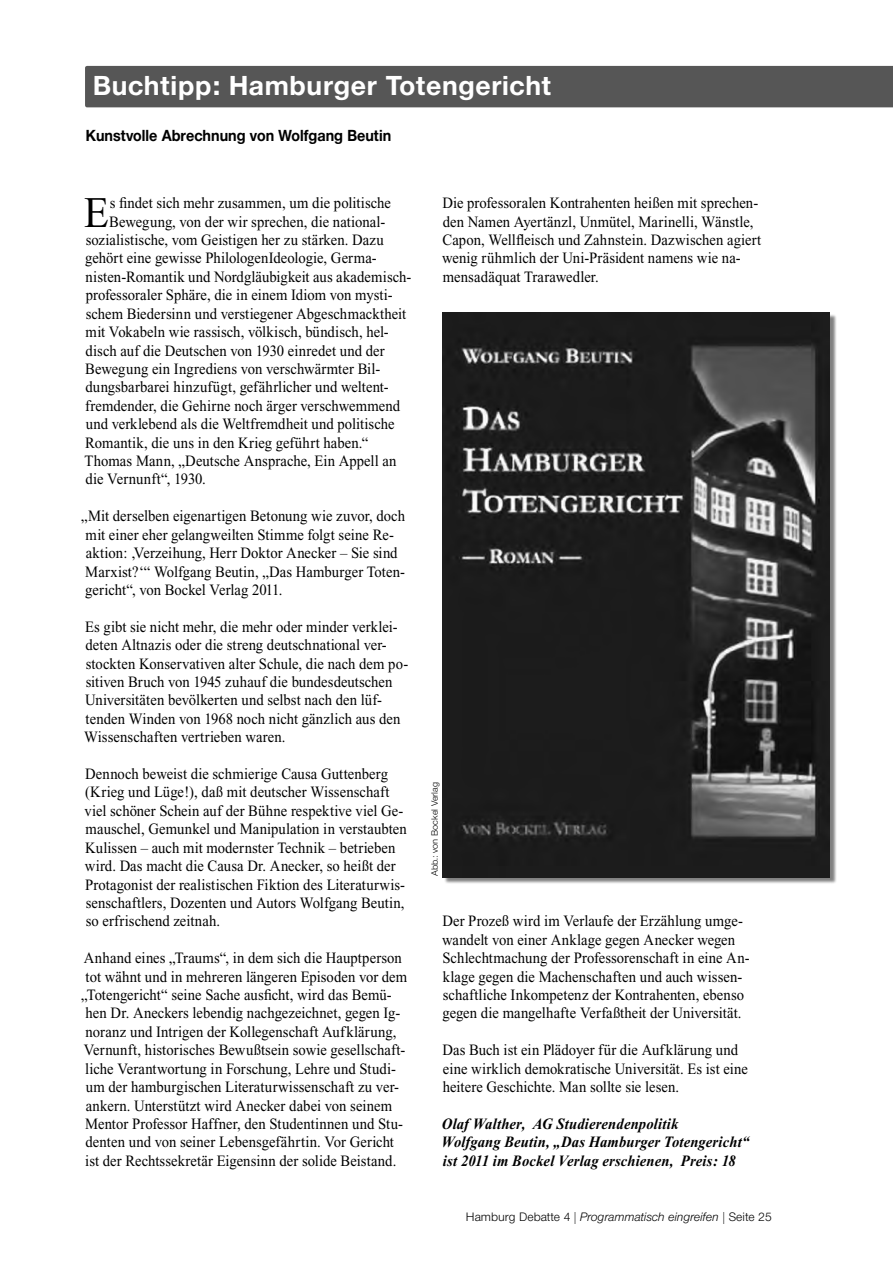
<style>
.page{position:relative;width:893px;height:1263px;background:#fff}
.page>*{position:absolute;margin:0;border:0;box-sizing:border-box;transform-origin:0 0}
.t1{font:43.5px "Times New Roman";color:#000;scale:.93 1}
.t2{font:700 27px "Neue Helvetica BQ";letter-spacing:.025em;color:#fff}
.t3{font:15.75px/18.5px "Times New Roman";letter-spacing:.005em;color:#000;scale:.93 1}
.t4{font:italic 700 15.75px/18.5px "Times New Roman";letter-spacing:.01em;color:#000;scale:.93 1}
.t5{font:700 15.75px "Neue Helvetica BQ";color:#000;scale:.93 1}
.t6{font:300 12px "Neue Helvetica BQ";color:#000}
.t7{font:300 9px "Neue Helvetica BQ";color:#000}
.s1{font-style:italic}
</style>
<div class="page">
<div style="left:85px;top:66px;width:808px;height:41px;background:#565656"></div>
<div style="left:443px;top:313px;width:394px;height:572px;background:#000;opacity:.5"></div>
<img style="left:442px;top:312px;width:387px;height:565px">
<h2 class="t2" style="left:93px;top:69px;width:460px">Buchtipp: Hamburger Totengericht</h2>
<p class="t5" style="left:86px;top:126px;width:330px">Kunstvolle Abrechnung von Wolfgang Beutin</p>
<h1 class="t1" style="left:84px;top:188px;width:28px">E</h1>
<p class="t3" style="left:110px;top:194px;width:304px">s findet sich mehr zusammen, um die politische</p>
<p class="t3" style="left:109px;top:212px;width:298px">Bewegung, von der wir sprechen, die national-</p>
<p class="t3" style="left:86px;top:231px;width:322px">sozialistische, vom Geistigen her zu stärken. Dazu</p>
<p class="t3" style="left:85px;top:249px;width:315px">gehört eine gewisse PhilologenIdeologie, Germa-</p>
<p class="t3" style="left:86px;top:267px;width:352px">nisten-Romantik und Nordgläubigkeit aus akademisch-</p>
<p class="t3" style="left:86px;top:286px;width:331px">professoraler Sphäre, die in einem Idiom von mysti-</p>
<p class="t3" style="left:86px;top:304px;width:346px">schem Biedersinn und verstiegener Abgeschmacktheit</p>
<p class="t3" style="left:86px;top:323px;width:328px">mit Vokabeln wie rassisch, völkisch, bündisch, hel-</p>
<p class="t3" style="left:86px;top:341px;width:323px">disch auf die Deutschen von 1930 einredet und der</p>
<p class="t3" style="left:85px;top:359px;width:319px">Bewegung ein Ingrediens von verschwärmter Bil-</p>
<p class="t3" style="left:86px;top:378px;width:327px">dungsbarbarei hinzufügt, gefährlicher und weltent-</p>
<p class="t3" style="left:85px;top:396px;width:340px">fremdender, die Gehirne noch ärger verschwemmend</p>
<p class="t3" style="left:86px;top:415px;width:334px">und verklebend als die Weltfremdheit und politische</p>
<p class="t3" style="left:85px;top:433px;width:306px">Romantik, die uns in den Krieg geführt haben.“</p>
<p class="t3" style="left:85px;top:452px;width:337px">Thomas Mann, „Deutsche Ansprache, Ein Appell an</p>
<p class="t3" style="left:86px;top:470px;width:131px">die Vernunft“, 1930.</p>
<p class="t3" style="left:81px;top:507px;width:350px">„Mit derselben eigenartigen Betonung wie zuvor, doch mit einer eher gelangweilten Stimme folgt seine Re&shy;aktion: ‚Verzeihung, Herr Doktor Anecker – Sie sind Marxist?‘“ Wolfgang Beutin, „Das Hamburger Toten&shy;gericht“, von Bockel Verlag 2011.</p>
<p class="t3" style="left:84px;top:617px;width:350px">Es gibt sie nicht mehr, die mehr oder minder verklei&shy;deten Altnazis oder die streng deutschnational ver&shy;stockten Konservativen alter Schule, die nach dem po&shy;sitiven Bruch von 1945 zuhauf die bundesdeutschen Universitäten bevölkerten und selbst nach den lüf&shy;tenden Winden von 1968 noch nicht gänzlich aus den Wissenschaften vertrieben waren.</p>
<p class="t3" style="left:85px;top:765px;width:348px">Dennoch beweist die schmierige Causa Guttenberg (Krieg und Lüge!), daß mit deutscher Wissenschaft viel schöner Schein auf der Bühne respektive viel Ge&shy;mauschel, Gemunkel und Manipulation in verstaubten Kulissen – auch mit modernster Technik – betrieben wird. Das macht die Causa Dr. Anecker, so heißt der Protagonist der realistischen Fiktion des Literaturwis&shy;senschaftlers, Dozenten und Autors Wolfgang Beutin, so erfrischend zeitnah.</p>
<p class="t3" style="left:81px;top:949px;width:352px">Anhand eines „Traums“, in dem sich die Hauptperson tot wähnt und in mehreren längeren Episoden vor dem „Totengericht“ seine Sache ausficht, wird das Bemü&shy;hen Dr. Aneckers lebendig nachgezeichnet, gegen Ig&shy;noranz und Intrigen der Kollegenschaft Aufklärung, Vernunft, historisches Bewußtsein sowie gesellschaft&shy;liche Verantwortung in Forschung, Lehre und Studi&shy;um der hamburgischen Literaturwissenschaft zu ver&shy;ankern. Unterstützt wird Anecker dabei von seinem Mentor Professor Haffner, den Studentinnen und Stu&shy;denten und von seiner Lebensgefährtin. Vor Gericht ist der Rechtssekretär Eigensinn der solide Beistand.</p>
<p class="t3" style="left:442px;top:194px;width:345px">Die professoralen Kontrahenten heißen mit sprechen&shy;den Namen Ayertänzl, Unmütel, Marinelli, Wänstle, Capon, Wellfleisch und Zahnstein. Dazwischen agiert wenig rühmlich der Uni-Präsident namens wie na&shy;mensadäquat Trarawedler.</p>
<p class="t7" style="left:429px;top:876px;width:95px;rotate:-90deg">Abb.: von Bockel Verlag</p>
<p class="t3" style="left:442px;top:912px;width:332px">Der Prozeß wird im Verlaufe der Erzählung umge&shy;wandelt von einer Anklage gegen Anecker wegen Schlechtmachung der Professorenschaft in eine An&shy;klage gegen die Machenschaften und auch wissen&shy;schaftliche Inkompetenz der Kontrahenten, ebenso gegen die mangelhafte Verfaßtheit der Universität.</p>
<p class="t3" style="left:442px;top:1041px;width:330px">Das Buch ist ein Plädoyer für die Aufklärung und eine wirklich demokratische Universität. Es ist eine heitere Geschichte. Man sollte sie lesen.</p>
<p class="t4" style="left:442px;top:1114px;width:332px">Olaf Walther, AG Studierendenpolitik<br>Wolfgang Beutin, „Das Hamburger Totengericht“ ist 2011 im Bockel Verlag erschienen, Preis: 18</p>
<p class="t6" style="left:466px;top:1209px;width:307px">Hamburg Debatte 4 | <span class="s1">Programmatisch eingreifen</span> | Seite 25</p>
</div>
